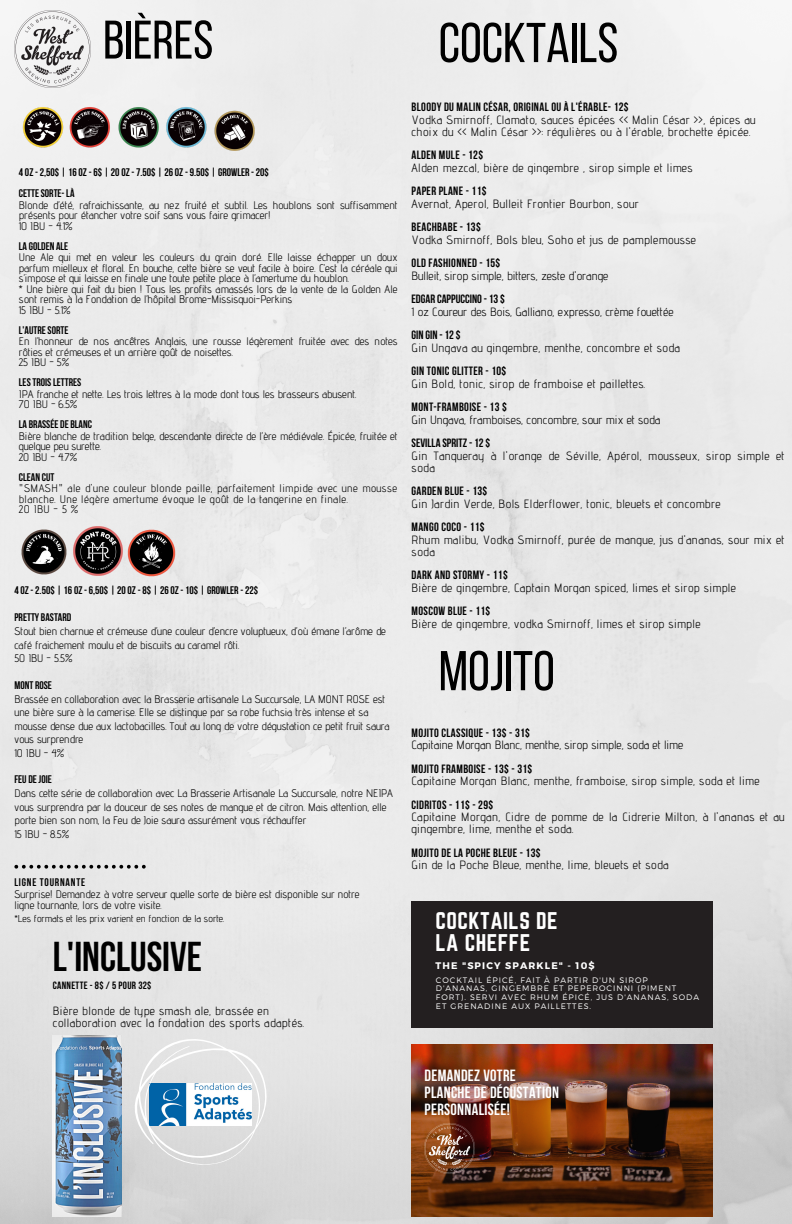
<style>
.page{position:relative;width:792px;height:1224px;background:#fff}
.page>*{position:absolute;margin:0;border:0;box-sizing:border-box;transform-origin:0 0}
.t1{font:56px "Bebas Neue";color:#000}
.t2{font:54.2px "Bebas Neue";color:#000}
.t3{font:700 41.6px "Bebas Neue";color:#000}
.t4{font:21.1px/21.8px "Norwester";letter-spacing:.02em;color:#fff}
.t5{font:700 16.2px/17px "Bebas Neue";letter-spacing:.02em;color:#fff}
.t6{font:12px/12px "Advent Pro";letter-spacing:.03em;color:#000}
.t7{font:700 12px "Bebas Neue";letter-spacing:.03em;color:#000}
.t8{font:12px "Advent Pro";color:#000}
.t9{font:700 12px "Bebas Neue";color:#000}
.t10{font:11.9px/11.7px "Advent Pro";letter-spacing:.03em;color:#000}
.t11{font:11px/10.5px "Advent Pro";color:#000}
.t12{font:700 11px "Bebas Neue";color:#000}
.t13{font:11px/10.5px "Advent Pro";letter-spacing:.04em;color:#000}
.t14{font:700 11px "Bebas Neue";letter-spacing:.075em;color:#000}
.t15{font:700 10.5px "Bebas Neue";letter-spacing:.03em;color:#000}
.t16{font:10px "Advent Pro";color:#000}
.t17{font:700 9.5px "Montserrat";letter-spacing:.12em;color:#fff}
.t18{font:300 8px/8.6px "Montserrat";letter-spacing:.12em;color:#fff}
</style>
<div class="page">
<img style="left:0;top:0;width:792px;height:1224px">
<img style="left:14px;top:11px;width:77px;height:76px">
<img style="left:19px;top:101px;width:193px;height:50px">
<img style="left:208px;top:105px;width:52px;height:51px">
<img style="left:17px;top:525px;width:50px;height:55px">
<img style="left:129px;top:524px;width:51px;height:58px">
<svg style="left:14px;top:865px;width:132px;height:4px"></svg>
<img style="left:53px;top:1035px;width:68px;height:181px">
<div style="left:412px;top:901px;width:301px;height:127px;background:#231f20"></div>
<img style="left:67px;top:520px;width:62px;height:62px">
<svg style="left:130px;top:1035px;width:140px;height:133px"></svg>
<img style="left:411px;top:1045px;width:302px;height:171px">
<img style="left:425px;top:1123px;width:50px;height:51px">
<p class="t2" style="left:103px;top:18px;width:112px">BIÈRES</p>
<p class="t12" style="left:19px;top:168px;width:252px">4OZ-2,50$ | 16OZ-6$ | 20OZ-7.50$ | 26OZ-9.50$ | GROWLER -20$</p>
<p class="t12" style="left:19px;top:189px;width:57px">CETTESORTE-LÀ</p>
<p class="t11" style="left:19px;top:199px;width:380px">Blonde d’été, rafraichissante, au nez fruité et subtil. Les houblons sont suffisamment présents pour étancher votre soif sans vous faire grimacer!</p>
<p class="t11" style="left:19px;top:220px;width:55px">10 IBU - 4.1%</p>
<p class="t12" style="left:19px;top:242px;width:51px">LA GOLDEN ALE</p>
<p class="t11" style="left:19px;top:252px;width:380px;text-align:justify">Une Ale qui met en valeur les couleurs du grain doré. Elle laisse échapper un doux parfum mielleux et floral. En bouche, cette bière se veut facile à boire. C’est la céréale qui s’impose et qui laisse en finale une toute petite place à l’amertume du houblon.</p>
<p class="t11" style="left:19px;top:283px;width:380px">* Une bière qui fait du bien ! Tous les profits amassés lors de la vente de la Golden Ale sont remis à la Fondation de l’hôpital Brome-Missisquoi-Perkins</p>
<p class="t11" style="left:19px;top:304px;width:53px">15 IBU - 5.1%</p>
<p class="t12" style="left:19px;top:326px;width:51px">L'AUTRESORTE</p>
<p class="t11" style="left:19px;top:336px;width:380px">En l’honneur de nos ancêtres Anglais, une rousse légèrement fruitée avec des notes rôties et crémeuses et un arrière goût de noisettes.</p>
<p class="t11" style="left:19px;top:357px;width:52px">25 IBU - 5%</p>
<p class="t12" style="left:19px;top:378px;width:64px">LESTROISLETTRES</p>
<p class="t11" style="left:19px;top:388px;width:339px">IPA franche et nette. Les trois lettres à la mode dont tous les brasseurs abusent.</p>
<p class="t11" style="left:19px;top:399px;width:60px">70 IBU - 6.5%</p>
<p class="t12" style="left:19px;top:420px;width:75px">LA BRASSÉE DE BLANC</p>
<p class="t11" style="left:19px;top:430px;width:380px">Bière blanche de tradition belge, descendante directe de l’ère médiévale. Épicée, fruitée et quelque peu surette.</p>
<p class="t11" style="left:19px;top:451px;width:60px">20 IBU - 4.7%</p>
<p class="t12" style="left:19px;top:473px;width:37px">CLEAN CUT</p>
<p class="t13" style="left:19px;top:483px;width:380px">"SMASH" ale d'une couleur blonde paille, parfaitement limpide avec une mousse blanche. Une légère amertume évoque le goût de la tangerine en finale.</p>
<h6 class="t11" style="left:19px;top:504px;width:61px">20IBU-5%</h6>
<p class="t12" style="left:14px;top:586px;width:245px">4OZ-2.50$ | 16OZ-6,50$ | 20OZ-8$ | 26OZ-10$ | GROWLER -22$</p>
<p class="t12" style="left:14px;top:613px;width:58px">PRETTY BASTARD</p>
<p class="t11" style="left:14px;top:624px;width:373px;line-height:13.5px">Stout bien charnue et crémeuse d’une couleur d’encre voluptueux, d’où émane l’arôme de café fraichement moulu et de biscuits au caramel rôti.</p>
<p class="t11" style="left:14px;top:653px;width:59px">50 IBU - 5.5%</p>
<p class="t12" style="left:14px;top:680px;width:39px">MONT ROSE</p>
<p class="t11" style="left:14px;top:692px;width:377px;line-height:13.5px">Brassée en collaboration avec la Brasserie artisanale La Succursale, LA MONT ROSE est une bière sure à la camerise. Elle se distingue par sa robe fuchsia très intense et sa mousse dense due aux lactobacilles. Tout au long de votre dégustation ce petit fruit saura vous surprendre</p>
<p class="t11" style="left:14px;top:747px;width:51px">10 IBU - 4%</p>
<p class="t12" style="left:14px;top:775px;width:39px">FEU DEJOIE</p>
<p class="t11" style="left:14px;top:786px;width:380px;line-height:13.5px">Dans cette série de collaboration avec La Brasserie Artisanale La Succursale, notre NEIPA vous surprendra par la douceur de ses notes de mangue et de citron. Mais attention, elle porte bien son nom, la Feu de Joie saura assurément vous réchauffer</p>
<p class="t11" style="left:14px;top:828px;width:56px">15 IBU - 8.5%</p>
<p class="t14" style="left:14px;top:878px;width:72px">LIGNE TOURNANTE</p>
<p class="t11" style="left:14px;top:888px;width:347px;line-height:11.2px">Surprise! Demandez à votre serveur quelle sorte de bière est disponible sur notre ligne tournante, lors de votre visite.</p>
<h3 class="t16" style="left:14px;top:912px;width:211px">*Les formats et les prix varient en fonction de la sorte.</h3>
<p class="t3" style="left:53px;top:940px;width:151px">L'INCLUSIVE</p>
<p class="t15" style="left:53px;top:981px;width:100px">CANNETTE - 8$ / 5 POUR 32$</p>
<p class="t10" style="left:53px;top:1005px;width:253px">Bière blonde de type smash ale, brassée en collaboration avec la fondation des sports adaptés.</p>
<p class="t1" style="left:439px;top:20px;width:181px">COCKTAILS</p>
<p class="t7" style="left:412px;top:102px;width:219px">BLOODY DU MALIN CÉSAR, ORIGINAL OU À L'ÉRABLE- 12$</p>
<p class="t6" style="left:412px;top:114px;width:346px">Vodka Smirnoff, Clamato, sauces épicées &lt;&lt; Malin César &gt;&gt;, épices au choix du &lt;&lt; Malin César &gt;&gt;: régulières ou à l'érable, brochette épicée.</p>
<p class="t7" style="left:412px;top:150px;width:73px">ALDEN MULE - 12$</p>
<p class="t6" style="left:412px;top:162px;width:283px">Alden mezcal, bière de gingembre , sirop simple et limes</p>
<p class="t7" style="left:412px;top:186px;width:77px">PAPER PLANE - 11$</p>
<p class="t6" style="left:412px;top:198px;width:229px">Avernat, Aperol, Bulleit Frontier Bourbon, sour</p>
<p class="t7" style="left:412px;top:222px;width:71px">BEACHBABE - 13$</p>
<p class="t6" style="left:412px;top:234px;width:286px">Vodka Smirnoff, Bols bleu, Soho et jus de pamplemousse</p>
<p class="t7" style="left:412px;top:258px;width:90px">OLD FASHIONNED - 15$</p>
<p class="t8" style="left:412px;top:269px;width:198px">Bulleit, sirop simple, bitters, zeste d'orange</p>
<p class="t9" style="left:412px;top:294px;width:95px">EDGAR CAPPUCCINO-13$</p>
<p class="t8" style="left:412px;top:305px;width:264px">1 oz Coureur des Bois, Galliano, expresso, crème fouettée</p>
<p class="t7" style="left:412px;top:330px;width:51px">GIN GIN -12$</p>
<p class="t6" style="left:412px;top:342px;width:270px">Gin Ungava au gingembre, menthe, concombre et soda</p>
<p class="t7" style="left:412px;top:366px;width:96px">GIN TONIC GLITTER - 10$</p>
<p class="t6" style="left:412px;top:378px;width:235px">Gin Bold, tonic, sirop de framboise et paillettes.</p>
<p class="t7" style="left:412px;top:402px;width:97px">MONT-FRAMBOISE - 13 $</p>
<p class="t8" style="left:412px;top:413px;width:250px">Gin Ungava, framboises, concombre, sour mix et soda</p>
<p class="t9" style="left:412px;top:438px;width:80px">SEVILLA SPRITZ- 12$</p>
<p class="t6" style="left:412px;top:450px;width:374px">Gin Tanqueray à l'orange de Séville, Apérol, mousseux, sirop simple et soda</p>
<p class="t7" style="left:412px;top:486px;width:77px">GARDEN BLUE - 13$</p>
<p class="t6" style="left:412px;top:498px;width:311px">Gin Jardin Verde, Bols Elderflower, tonic, bleuets et concombre</p>
<p class="t7" style="left:412px;top:522px;width:75px">MANGO COCO - 11$</p>
<p class="t6" style="left:412px;top:534px;width:374px">Rhum malibu, Vodka Smirnoff, purée de mangue, jus d'ananas, sour mix et soda</p>
<p class="t7" style="left:412px;top:570px;width:98px">DARK AND STORMY - 11$</p>
<p class="t6" style="left:412px;top:582px;width:326px">Bière de gingembre, Captain Morgan spiced, limes et sirop simple</p>
<p class="t7" style="left:412px;top:606px;width:80px">MOSCOW BLUE - 11$</p>
<p class="t6" style="left:412px;top:618px;width:291px">Bière de gingembre, vodka Smirnoff, limes et sirop simple</p>
<p class="t1" style="left:439px;top:648px;width:118px">MOJITO</p>
<h2 class="t7" style="left:412px;top:728px;width:120px">MOJITO CLASSIQUE - 13$ - 31$</h2>
<p class="t8" style="left:412px;top:738px;width:273px">Capitaine Morgan Blanc, menthe, sirop simple, soda et lime</p>
<p class="t7" style="left:412px;top:764px;width:122px">MOJITO FRAMBOISE - 13$ - 31$</p>
<p class="t6" style="left:412px;top:775px;width:350px">Capitaine Morgan Blanc, menthe, framboise, sirop simple, soda et lime</p>
<p class="t7" style="left:412px;top:800px;width:83px">CIDRITOS - 11$ - 29$</p>
<p class="t6" style="left:412px;top:811px;width:374px">Capitaine Morgan, Cidre de pomme de la Cidrerie Milton, à l'ananas et au gingembre, lime, menthe et soda.</p>
<p class="t7" style="left:412px;top:848px;width:130px">MOJITO DE LA POCHE BLEUE - 13$</p>
<p class="t6" style="left:412px;top:859px;width:259px">Gin de la Poche Bleue, menthe, lime, bleuets et soda</p>
<p class="t4" style="left:436px;top:910px;width:124px">COCKTAILS DE<br>LA CHEFFE</p>
<h4 class="t17" style="left:436px;top:960px;width:161px">THE "SPICY SPARKLE" - 10$</h4>
<p class="t18" style="left:436px;top:975px;width:265px">COCKTAIL ÉPICÉ, FAIT À PARTIR D'UN SIROP D'ANANAS, GINGEMBRE ET PEPEROCINNI (PIMENT FORT). SERVI AVEC RHUM ÉPICÉ, JUS D'ANANAS, SODA ET GRENADINE AUX PAILLETTES.</p>
<p class="t5" style="left:425px;top:1068px;width:136px">DEMANDEZ VOTRE<br>PLANCHE DE DÉGUSTATION<br>PERSONNALISÉE!</p>
</div>
